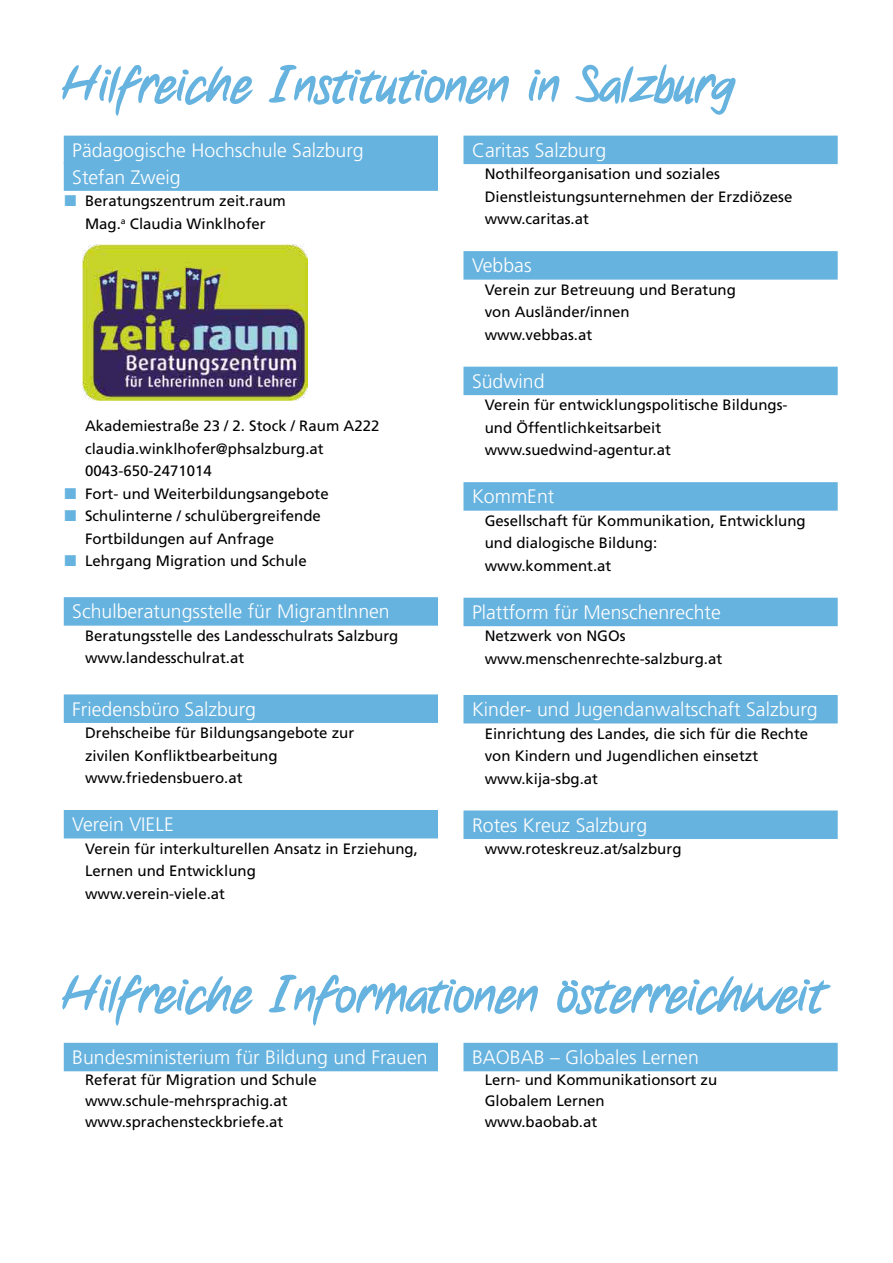
<style>
.page{position:relative;width:893px;height:1263px;background:#fff}
.page>*{position:absolute;margin:0;border:0;box-sizing:border-box;transform-origin:0 0}
.t1{font:48px "Notethis";letter-spacing:.025em;color:#67b3df}
.t2{font:300 19.5px/26.7px "Frutiger";color:#fff}
.t3{font:15px/22.5px "Frutiger";color:#000}
</style>
<div class="page">
<div style="left:64px;top:136px;width:374px;height:28px;background:#67b3df"></div>
<div style="left:64px;top:162px;width:374px;height:29px;background:#67b3df"></div>
<div style="left:64px;top:597px;width:374px;height:29px;background:#67b3df"></div>
<div style="left:64px;top:694px;width:374px;height:29px;background:#67b3df"></div>
<div style="left:64px;top:810px;width:374px;height:28px;background:#67b3df"></div>
<svg style="left:61px;top:64px;width:192px;height:53px"></svg>
<svg style="left:268px;top:64px;width:241px;height:41px"></svg>
<svg style="left:528px;top:69px;width:32px;height:34px"></svg>
<svg style="left:575px;top:64px;width:161px;height:51px"></svg>
<div style="left:463px;top:136px;width:375px;height:28px;background:#67b3df"></div>
<div style="left:463px;top:251px;width:375px;height:29px;background:#67b3df"></div>
<div style="left:463px;top:367px;width:375px;height:28px;background:#67b3df"></div>
<div style="left:463px;top:482px;width:375px;height:29px;background:#67b3df"></div>
<div style="left:463px;top:598px;width:375px;height:28px;background:#67b3df"></div>
<div style="left:463px;top:695px;width:375px;height:28px;background:#67b3df"></div>
<div style="left:463px;top:810px;width:375px;height:29px;background:#67b3df"></div>
<svg style="left:61px;top:974px;width:192px;height:52px"></svg>
<svg style="left:268px;top:974px;width:270px;height:52px"></svg>
<svg style="left:557px;top:976px;width:274px;height:39px"></svg>
<div style="left:64px;top:1043px;width:374px;height:28px;background:#67b3df"></div>
<img style="left:83px;top:244px;width:224px;height:157px">
<div style="left:463px;top:1043px;width:375px;height:28px;background:#67b3df"></div>
<h1 class="t1" style="left:64px;top:56px;width:673px">Hilfreiche Institutionen in Salzburg</h1>
<h2 class="t2" style="left:472px;top:137px;width:136px">Caritas Salzburg</h2>
<p class="t3" style="left:485px;top:163px;width:309px">Nothilfeorganisation und soziales<br>Dienstleistungsunternehmen der Erzdiözese www.caritas.at</p>
<h2 class="t2" style="left:472px;top:252px;width:61px">Vebbas</h2>
<p class="t3" style="left:485px;top:278px;width:253px">Verein zur Betreuung und Beratung von Ausländer/innen www.vebbas.at</p>
<h2 class="t2" style="left:472px;top:368px;width:74px">Südwind</h2>
<p class="t3" style="left:485px;top:394px;width:303px">Verein für entwicklungspolitische Bildungs&shy;und Öffentlichkeitsarbeit www.suedwind-agentur.at</p>
<h2 class="t2" style="left:472px;top:483px;width:84px">KommEnt</h2>
<p class="t3" style="left:485px;top:509px;width:322px">Gesellschaft für Kommunikation, Entwicklung und dialogische Bildung:<br>www.komment.at</p>
<h2 class="t2" style="left:472px;top:599px;width:250px">Plattform für Menschenrechte</h2>
<p class="t3" style="left:485px;top:625px;width:239px">Netzwerk von NGOs www.menschenrechte-salzburg.at</p>
<h2 class="t2" style="left:472px;top:696px;width:347px">Kinder- und Jugendanwaltschaft Salzburg</h2>
<p class="t3" style="left:485px;top:722px;width:325px">Einrichtung des Landes, die sich für die Rechte von Kindern und Jugendlichen einsetzt www.kija-sbg.at</p>
<h2 class="t2" style="left:472px;top:812px;width:177px">Rotes Kreuz Salzburg</h2>
<p class="t3" style="left:485px;top:838px;width:198px">www.roteskreuz.at/salzburg</p>
<h2 class="t2" style="left:72px;top:137px;width:293px">Pädagogische Hochschule Salzburg<br>Stefan Zweig</h2>
<p class="t3" style="left:85px;top:189px;width:202px">Beratungszentrum zeit.raum<br>Mag.<sup>a</sup> Claudia Winklhofer</p>
<p class="t3" style="left:85px;top:414px;width:296px">Akademiestraße 23 / 2. Stock / Raum A222 claudia.winklhofer@phsalzburg.at<br>0043-650-2471014<br>Fort- und Weiterbildungsangebote<br>Schulinterne / schulübergreifende<br>Fortbildungen auf Anfrage<br>Lehrgang Migration und Schule</p>
<h2 class="t2" style="left:72px;top:598px;width:319px">Schulberatungsstelle für MigrantInnen</h2>
<p class="t3" style="left:85px;top:624px;width:315px">Beratungsstelle des Landesschulrats Salzburg www.landesschulrat.at</p>
<h2 class="t2" style="left:72px;top:695px;width:185px">Friedensbüro Salzburg</h2>
<p class="t3" style="left:85px;top:722px;width:271px">Drehscheibe für Bildungsangebote zur zivilen Konfliktbearbeitung www.friedensbuero.at</p>
<h2 class="t2" style="left:72px;top:811px;width:103px">Verein VIELE</h2>
<p class="t3" style="left:85px;top:837px;width:334px">Verein für interkulturellen Ansatz in Erziehung,<br>Lernen und Entwicklung<br>www.verein-viele.at</p>
<h1 class="t1" style="left:64px;top:966px;width:762px">Hilfreiche Informationen österreichweit</h1>
<h2 class="t2" style="left:72px;top:1044px;width:357px">Bundesministerium für Bildung und Frauen</h2>
<p class="t3" style="left:85px;top:1069px;width:233px;line-height:21px">Referat für Migration und Schule www.schule-mehrsprachig.at www.sprachensteckbriefe.at</p>
<h2 class="t2" style="left:472px;top:1044px;width:228px">BAOBAB – Globales Lernen</h2>
<p class="t3" style="left:485px;top:1069px;width:234px;line-height:21px">Lern- und Kommunikationsort zu<br>Globalem Lernen www.baobab.at</p>
</div>
